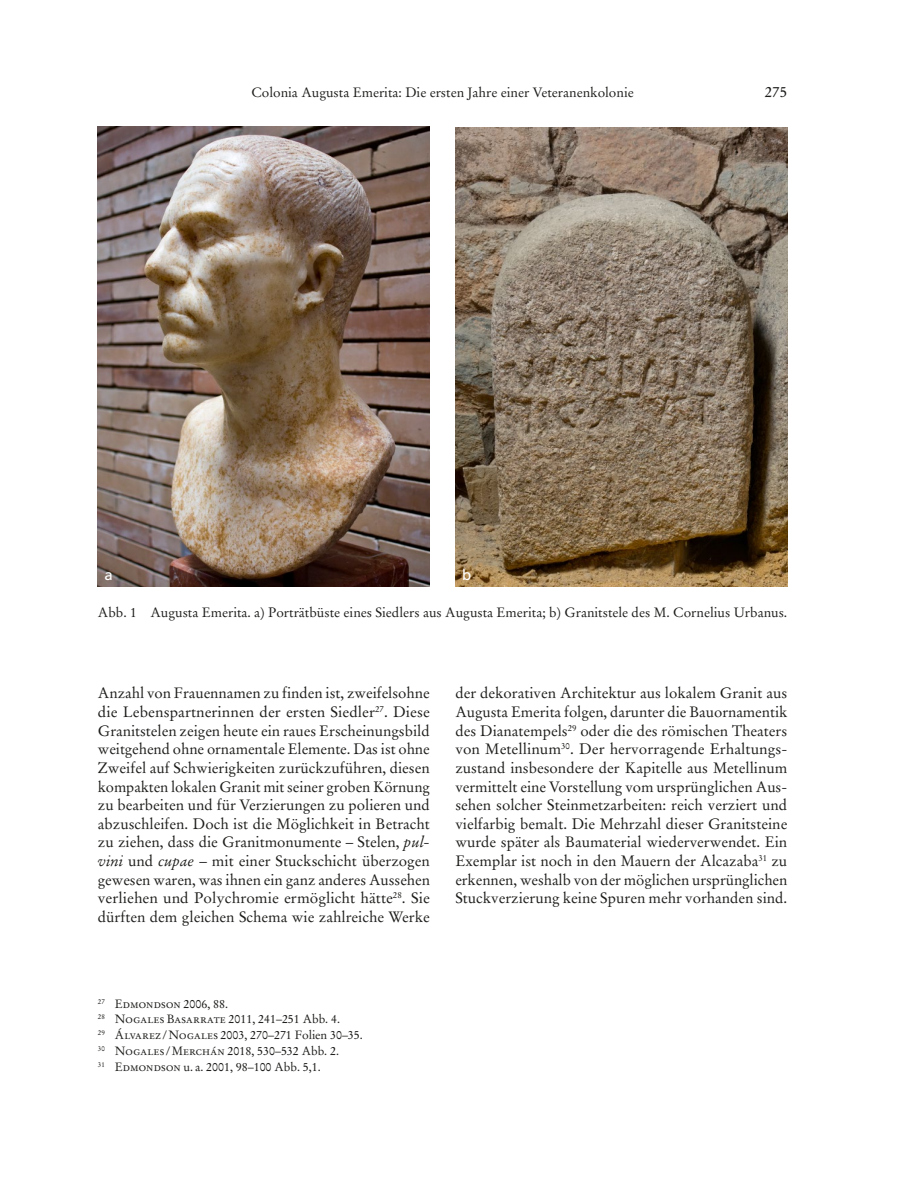
<style>
.page{position:relative;width:915px;height:1183px;background:#fff}
.page>*{position:absolute;margin:0;border:0;box-sizing:border-box;transform-origin:0 0}
.t1{font:15px/18.6px "Stempel Garamond";color:#1d1d1b;text-align:justify}
.t2{font:15px "Frutiger LT Std";color:#fff}
.t3{font:13.5px "Stempel Garamond";color:#1d1d1b}
.t4{font:12px/15.8px "Stempel Garamond";letter-spacing:-.005em;color:#1d1d1b}
.t5{font:12px "Stempel Garamond Roman SC";letter-spacing:-.01em;color:#1d1d1b}
.s1{font-style:italic}
.s2{font-family:"Stempel Garamond"}
.s3{font-family:"Stempel Garamond Roman SC"}
</style>
<div class="page">
<img style="left:98px;top:126px;width:331px;height:460px">
<img style="left:455px;top:128px;width:332px;height:458px">
<p class="t3" style="left:251px;top:84px;width:384px">Colonia Augusta Emerita: Die ersten Jahre einer Veteranenkolonie</p>
<p class="t1" style="left:764px;top:82px;width:24px">275</p>
<p class="t2" style="left:104px;top:566px;width:10px">a</p>
<p class="t2" style="left:462px;top:566px;width:11px">b</p>
<p class="t3" style="left:98px;top:604px;width:690px">Abb. 1 Augusta Emerita. a) Porträtbüste eines Siedlers aus Augusta Emerita; b) Granitstele des M. Cornelius Urbanus.</p>
<p class="t1" style="left:98px;top:684px;width:333px">Anzahl von Frauennamen zu finden ist, zweifelsohne die Lebenspartnerinnen der ersten Siedler<sup>27</sup>. Diese Granitstelen zeigen heute ein raues Erscheinungsbild weitgehend ohne ornamentale Elemente. Das ist ohne Zweifel auf Schwierigkeiten zurückzuführen, diesen kompakten lokalen Granit mit seiner groben Körnung zu bearbeiten und für Verzierungen zu polieren und abzuschleifen. Doch ist die Möglichkeit in Betracht zu ziehen, dass die Granitmonumente – Stelen, <span class="s1">pul&shy;vini</span> und <span class="s1">cupae</span> – mit einer Stuckschicht überzogen gewesen waren, was ihnen ein ganz anderes Aussehen verliehen und Polychromie ermöglicht hätte<sup>28</sup>. Sie dürften dem gleichen Schema wie zahlreiche Werke</p>
<p class="t1" style="left:455px;top:684px;width:333px">der dekorativen Architektur aus lokalem Granit aus Augusta Emerita folgen, darunter die Bauornamentik des Dianatempels<sup>29</sup> oder die des römischen Theaters von Metellinum<sup>30</sup>. Der hervorragende Erhaltungs&shy;zustand insbesondere der Kapitelle aus Metellinum vermittelt eine Vorstellung vom ursprünglichen Aus&shy;sehen solcher Steinmetzarbeiten: reich verziert und vielfarbig bemalt. Die Mehrzahl dieser Granitsteine wurde später als Baumaterial wiederverwendet. Ein Exemplar ist noch in den Mauern der Alcazaba<sup>31</sup> zu erkennen, weshalb von der möglichen ursprünglichen Stuckverzierung keine Spuren mehr vorhanden sind.</p>
<p class="t5" style="left:98px;top:996px;width:132px"><sup>27</sup> Edmondson <span class="s2">2006, 88.</span></p>
<p class="t4" style="left:98px;top:1011px;width:266px"><sup>28</sup> <span class="s3">Nogales Basarrate</span> 2011, 241–251 Abb. 4.<br><sup>29</sup> <span class="s3">Álvarez/Nogales</span> 2003, 270–271 Folien 30–35.<br><sup>30</sup> <span class="s3">Nogales/Merchán</span> 2018, 530–532 Abb. 2.<br><sup>31</sup> <span class="s3">Edmondson</span> u. a. 2001, 98–100 Abb. 5,1.</p>
</div>
